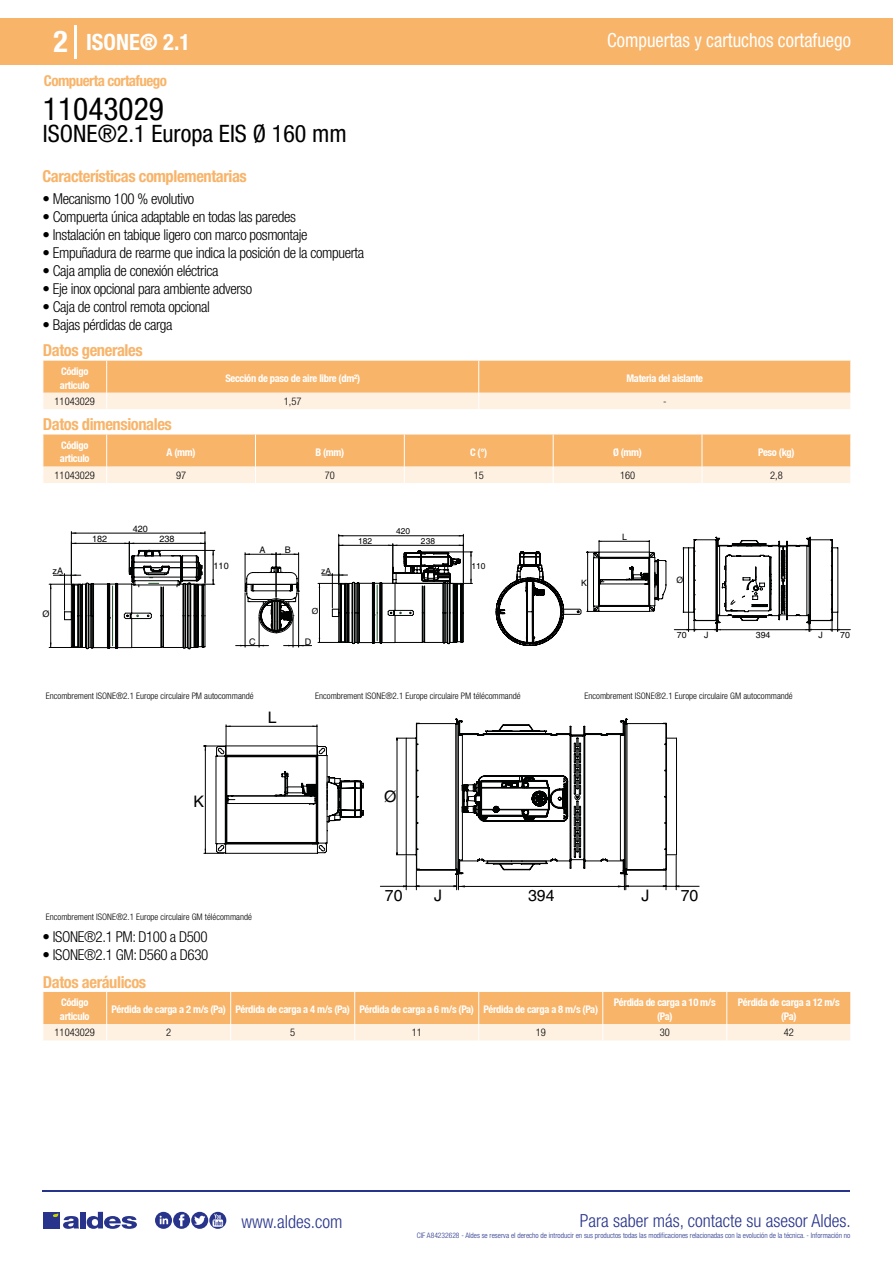
<style>
.page{position:relative;width:893px;height:1263px;background:#fff}
.page>*{position:absolute;margin:0;border:0;box-sizing:border-box;transform-origin:0 0}
.t1{font:condensed 31.5px "Helvetica Neue LT Std";color:#000}
.t2{font:700 condensed 30px "Helvetica Neue LT Std";color:#fff}
.t3{font:condensed 24px "Helvetica Neue LT Std";color:#000}
.t4{font:700 condensed 22.5px "Helvetica Neue LT Std";color:#fff}
.t5{font:condensed 19.5px "Helvetica Neue LT Std";color:#fff;scale:.95 1}
.t6{font:300 condensed 18px "Helvetica Neue";color:#28348b}
.t7{font:700 condensed 16.5px "Helvetica Neue LT Std";letter-spacing:-.025em;color:#f8b469}
.t8{font:15.9px "Helvetica";color:#000}
.t9{font:300 condensed 15px "Helvetica Neue LT Std";letter-spacing:-.025em;color:#000}
.t10{font:700 condensed 15px "Helvetica Neue LT Std";letter-spacing:-.035em;color:#f8b469}
.t11{font:700 condensed 10.5px/13.5px "Helvetica Neue";letter-spacing:-.03em;color:#fff}
.t12{font:300 condensed 10.5px "Helvetica Neue";color:#000}
.t13{font:300 condensed 9px "Helvetica Neue";color:#000}
.t14{font:9px "Helvetica";color:#000}
.t15{font:8.7px "Helvetica";color:#000}
.t16{font:8.4px "Helvetica";color:#000}
.t17{font:300 condensed 7.5px "Helvetica Neue";color:#28348b}
</style>
<div class="page">
<div style="left:0;top:18px;width:893px;height:46px;background:#f8b469"></div>
<hr style="left:74px;top:25px;width:2px;height:33px;background:#fff">
<hr style="left:43px;top:1190px;width:807px;height:1px;background:#28348b">
<svg style="left:155px;top:1212px;width:71px;height:17px"></svg>
<div style="left:43px;top:1212px;width:17px;height:16px;background:#28348b"></div>
<div style="left:80px;top:1212px;width:6px;height:16px;background:#28348b"></div>
<svg style="left:87px;top:1212px;width:50px;height:17px"></svg>
<svg style="left:53px;top:1213px;width:26px;height:16px"></svg>
<svg style="left:43px;top:361px;width:808px;height:48px;background:#fac992"></svg>
<svg style="left:43px;top:434px;width:808px;height:49px;background:#fac994"></svg>
<hr style="left:71px;top:531px;width:1px;height:52px;background:#010202">
<hr style="left:205px;top:531px;width:1px;height:52px;background:#010202">
<hr style="left:71px;top:533px;width:134px;height:1px;background:#010202">
<hr style="left:71px;top:543px;width:58px;height:1px;background:#010202">
<hr style="left:129px;top:542px;width:1px;height:30px;background:#010202">
<hr style="left:129px;top:543px;width:76px;height:1px;background:#010202">
<hr style="left:160px;top:550px;width:55px;height:1px;background:#010202">
<hr style="left:185px;top:584px;width:30px;height:1px;background:#010202">
<hr style="left:213px;top:550px;width:1px;height:34px;background:#010202">
<hr style="left:49px;top:584px;width:32px;height:1px;background:#010202">
<hr style="left:49px;top:647px;width:32px;height:1px;background:#010202">
<svg style="left:50px;top:550px;width:155px;height:99px"></svg>
<hr style="left:245px;top:593px;width:1px;height:54px;background:#010202">
<hr style="left:259px;top:617px;width:1px;height:30px;background:#010202">
<svg style="left:236px;top:645px;width:33px;height:1px"></svg>
<hr style="left:298px;top:593px;width:1px;height:54px;background:#010202">
<hr style="left:293px;top:617px;width:1px;height:30px;background:#010202">
<svg style="left:284px;top:645px;width:28px;height:1px"></svg>
<svg style="left:245px;top:552px;width:55px;height:81px"></svg>
<svg style="left:674px;top:537px;width:176px;height:95px"></svg>
<svg style="left:318px;top:533px;width:348px;height:113px"></svg>
<svg style="left:637px;top:722px;width:62px;height:168px"></svg>
<hr style="left:317px;top:725px;width:1px;height:30px;background:#010202">
<hr style="left:226px;top:725px;width:1px;height:30px;background:#010202">
<hr style="left:226px;top:726px;width:91px;height:1px;background:#010202">
<svg style="left:203px;top:745px;width:124px;height:109px"></svg>
<svg style="left:327px;top:718px;width:310px;height:173px"></svg>
<svg style="left:43px;top:992px;width:808px;height:49px;background:#fac994"></svg>
<h2 class="t2" style="left:54px;top:24px;width:16px">2</h2>
<h3 class="t4" style="left:86px;top:28px;width:106px">ISONE® 2.1</h3>
<h3 class="t5" style="left:607px;top:29px;width:258px">Compuertas y cartuchos cortafuego</h3>
<p class="t10" style="left:44px;top:71px;width:125px">Compuerta cortafuego</p>
<h1 class="t1" style="left:43px;top:91px;width:122px">11043029</h1>
<h3 class="t3" style="left:43px;top:120px;width:305px">ISONE®2.1 Europa EIS Ø 160 mm</h3>
<p class="t7" style="left:43px;top:166px;width:206px">Características complementarias</p>
<p class="t9" style="left:43px;top:190px;width:153px">• Mecanismo 100 % evolutivo</p>
<p class="t9" style="left:43px;top:208px;width:255px">• Compuerta única adaptable en todas las paredes</p>
<p class="t9" style="left:43px;top:226px;width:267px">• Instalación en tabique ligero con marco posmontaje</p>
<p class="t9" style="left:43px;top:244px;width:323px">• Empuñadura de rearme que indica la posición de la compuerta</p>
<p class="t9" style="left:43px;top:262px;width:177px">• Caja amplia de conexión eléctrica</p>
<p class="t9" style="left:43px;top:280px;width:211px">• Eje inox opcional para ambiente adverso</p>
<p class="t9" style="left:43px;top:298px;width:169px">• Caja de control remota opcional</p>
<p class="t9" style="left:43px;top:316px;width:132px">• Bajas pérdidas de carga</p>
<p class="t7" style="left:43px;top:341px;width:101px">Datos generales</p>
<p class="t11" style="left:60px;top:364px;width:31px">Código articulo</p>
<p class="t11" style="left:225px;top:371px;width:136px">Sección de paso de aire libre (dm²)</p>
<p class="t11" style="left:626px;top:371px;width:78px">Materia del aislante</p>
<p class="t12" style="left:55px;top:395px;width:42px">11043029</p>
<p class="t12" style="left:284px;top:395px;width:19px">1,57</p>
<p class="t12" style="left:663px;top:395px;width:5px">-</p>
<p class="t7" style="left:43px;top:414px;width:130px">Datos dimensionales</p>
<p class="t11" style="left:60px;top:438px;width:31px">Código articulo</p>
<p class="t11" style="left:167px;top:445px;width:30px">A (mm)</p>
<p class="t11" style="left:315px;top:445px;width:30px">B (mm)</p>
<p class="t11" style="left:470px;top:445px;width:19px">C (°)</p>
<p class="t11" style="left:613px;top:445px;width:30px">Ø (mm)</p>
<p class="t11" style="left:758px;top:445px;width:38px">Peso (kg)</p>
<p class="t12" style="left:55px;top:469px;width:42px">11043029</p>
<p class="t12" style="left:176px;top:469px;width:12px">97</p>
<p class="t12" style="left:325px;top:469px;width:12px">70</p>
<p class="t12" style="left:474px;top:469px;width:12px">15</p>
<p class="t12" style="left:620px;top:469px;width:17px">160</p>
<p class="t12" style="left:770px;top:469px;width:14px">2,8</p>
<p class="t14" style="left:53px;top:565px;width:12px">zA</p>
<p class="t14" style="left:43px;top:609px;width:9px">Ø</p>
<p class="t14" style="left:92px;top:533px;width:17px">182</p>
<p class="t14" style="left:133px;top:523px;width:17px">420</p>
<p class="t14" style="left:160px;top:533px;width:17px">238</p>
<p class="t14" style="left:214px;top:561px;width:17px">110</p>
<p class="t14" style="left:260px;top:544px;width:8px">A</p>
<p class="t14" style="left:285px;top:544px;width:8px">B</p>
<p class="t16" style="left:321px;top:566px;width:11px">zA</p>
<p class="t16" style="left:312px;top:606px;width:8px">Ø</p>
<p class="t14" style="left:249px;top:636px;width:8px">C</p>
<p class="t14" style="left:305px;top:636px;width:8px">D</p>
<p class="t16" style="left:358px;top:536px;width:16px">182</p>
<p class="t16" style="left:396px;top:526px;width:16px">420</p>
<p class="t16" style="left:421px;top:536px;width:16px">238</p>
<p class="t16" style="left:471px;top:561px;width:16px">110</p>
<p class="t15" style="left:581px;top:578px;width:7px">K</p>
<p class="t15" style="left:622px;top:531px;width:6px">L</p>
<p class="t15" style="left:676px;top:575px;width:8px">Ø</p>
<p class="t15" style="left:677px;top:630px;width:11px">70</p>
<p class="t15" style="left:704px;top:630px;width:6px">J</p>
<p class="t15" style="left:818px;top:630px;width:6px">J</p>
<p class="t15" style="left:756px;top:630px;width:16px">394</p>
<p class="t15" style="left:840px;top:630px;width:11px">70</p>
<p class="t13" style="left:46px;top:690px;width:209px">Encombrement ISONE®2.1 Europe circulaire PM autocommandé</p>
<p class="t13" style="left:315px;top:690px;width:207px">Encombrement ISONE®2.1 Europe circulaire PM télécommandé</p>
<p class="t13" style="left:584px;top:690px;width:210px">Encombrement ISONE®2.1 Europe circulaire GM autocommandé</p>
<p class="t8" style="left:194px;top:792px;width:12px">K</p>
<p class="t8" style="left:268px;top:708px;width:10px">L</p>
<p class="t8" style="left:384px;top:787px;width:14px">Ø</p>
<p class="t8" style="left:385px;top:886px;width:19px">70</p>
<p class="t8" style="left:434px;top:886px;width:9px">J</p>
<p class="t8" style="left:641px;top:886px;width:9px">J</p>
<p class="t8" style="left:528px;top:886px;width:28px">394</p>
<p class="t8" style="left:681px;top:886px;width:19px">70</p>
<p class="t13" style="left:46px;top:912px;width:207px">Encombrement ISONE®2.1 Europe circulaire GM télécommandé</p>
<p class="t9" style="left:43px;top:928px;width:166px">• ISONE®2.1 PM: D100 a D500</p>
<p class="t9" style="left:43px;top:946px;width:167px">• ISONE®2.1 GM: D560 a D630</p>
<p class="t7" style="left:43px;top:972px;width:105px">Datos aeráulicos</p>
<p class="t11" style="left:60px;top:996px;width:31px">Código articulo</p>
<p class="t11" style="left:111px;top:1002px;width:488px">Pérdida de carga a 2 m/s (Pa) Pérdida de carga a 4 m/s (Pa) Pérdida de carga a 6 m/s (Pa) Pérdida de carga a 8 m/s (Pa)</p>
<p class="t11" style="left:614px;top:996px;width:103px;text-align:center">Pérdida de carga a 10 m/s (Pa)</p>
<p class="t11" style="left:738px;top:996px;width:103px;text-align:center">Pérdida de carga a 12 m/s (Pa)</p>
<p class="t12" style="left:55px;top:1027px;width:42px">11043029</p>
<p class="t12" style="left:166px;top:1027px;width:7px">2</p>
<p class="t12" style="left:290px;top:1027px;width:7px">5</p>
<p class="t12" style="left:412px;top:1027px;width:12px">11</p>
<p class="t12" style="left:536px;top:1027px;width:12px">19</p>
<p class="t12" style="left:660px;top:1027px;width:12px">30</p>
<p class="t12" style="left:784px;top:1027px;width:12px">42</p>
<p class="t6" style="left:241px;top:1211px;width:102px">www.aldes.com</p>
<p class="t6" style="left:580px;top:1211px;width:272px">Para saber más, contacte su asesor Aldes.</p>
<p class="t17" style="left:417px;top:1230px;width:435px">CIF A84232628 - Aldes se reserva el derecho de introducir en sus productos todas las modificaciones relacionadas con la evolución de la técnica. - Información no</p>
</div>
